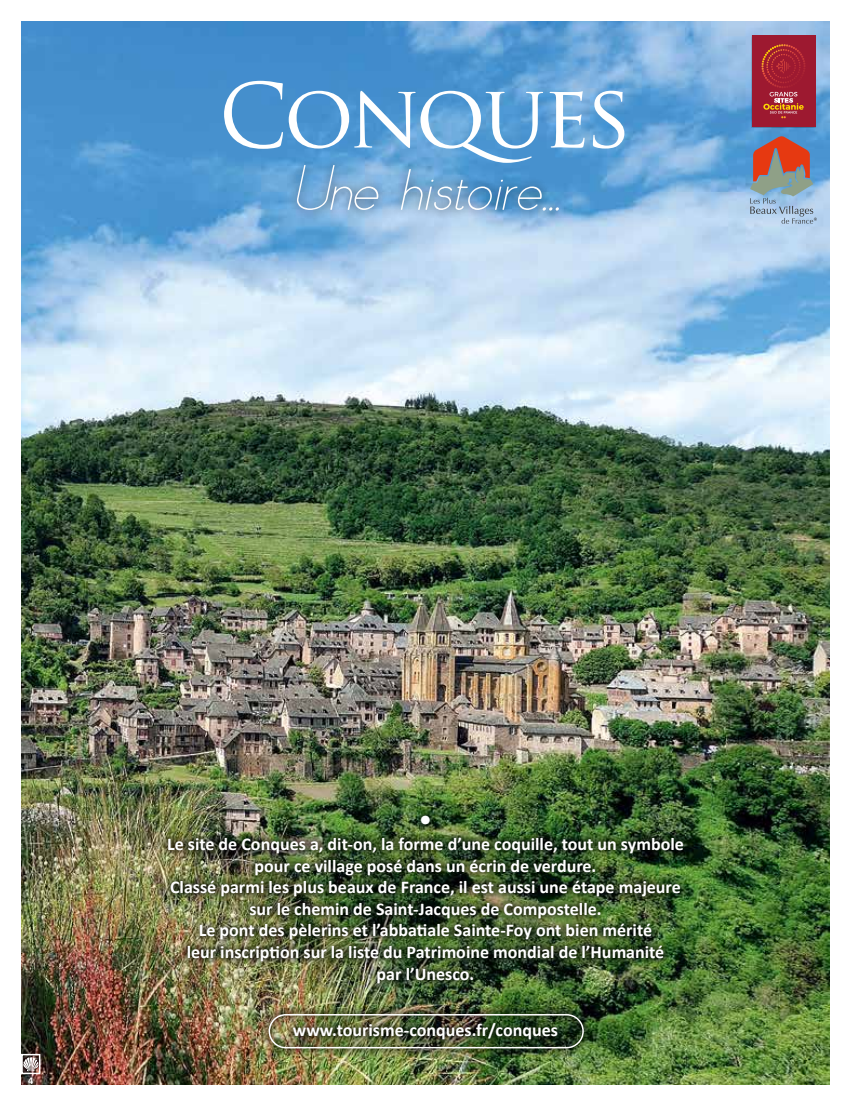
<style>
.page{position:relative;width:851px;height:1106px;background:#fff}
.page>*{position:absolute;margin:0;border:0;box-sizing:border-box;transform-origin:0 0}
.t1{font:italic 90px "Skarpa Light Italic 2.0";color:#fff}
.t2{font:86.7px "Trajan Pro";letter-spacing:-.05em;color:#fff}
.t3{font:700 24px "Rotis Serif";color:#fff}
.t4{font:700 18px/21.6px "Calibri";color:#fff;text-align:center}
.t5{font:700 10.5px "Calibri";color:#fff}
</style>
<div class="page">
<img style="left:21px;top:21px;width:808px;height:1063px">
<div style="left:158px;top:806px;width:534px;height:186px;background:#000;opacity:.75"></div>
<div style="left:21px;top:1053px;width:19px;height:21px;border:2px solid #fff"></div>
<svg style="left:23px;top:1057px;width:16px;height:14px"></svg>
<div style="left:259px;top:1004px;width:334px;height:54px;background:#000;opacity:.75"></div>
<div style="left:268px;top:1014px;width:315px;height:34px;border:2px solid #fff;border-radius:16px"></div>
<div style="left:288px;top:157px;width:279px;height:63px;background:#000;opacity:.75"></div>
<svg style="left:750px;top:135px;width:66px;height:89px;background:#9d9098"></svg>
<div style="left:751px;top:35px;width:64px;height:92px;background:#9d1930"></div>
<svg style="left:761px;top:44px;width:44px;height:74px"></svg>
<h2 class="t2" style="left:218px;top:61px;width:415px">CONQUES</h2>
<h1 class="t1" style="left:291px;top:144px;width:270px">Une histoire...</h1>
<p class="t5" style="left:28px;top:1074px;width:7px">4</p>
<h3 class="t3" style="left:419px;top:806px;width:13px">•</h3>
<p class="t4" style="left:167px;top:832px;width:518px">Le site de Conques a, dit-on, la forme d’une coquille, tout un symbole pour ce village posé dans un écrin de verdure.<br>Classé parmi les plus beaux de France, il est aussi une étape majeure sur le chemin de Saint-Jacques de Compostelle.<br>Le pont des pèlerins et l’abbatiale Sainte-Foy ont bien mérité<br>leur inscription sur la liste du Patrimoine mondial de l’Humanité<br>par l’Unesco.</p>
<p class="t4" style="left:293px;top:1018px;width:266px">www.tourisme-conques.fr/conques</p>
</div>
